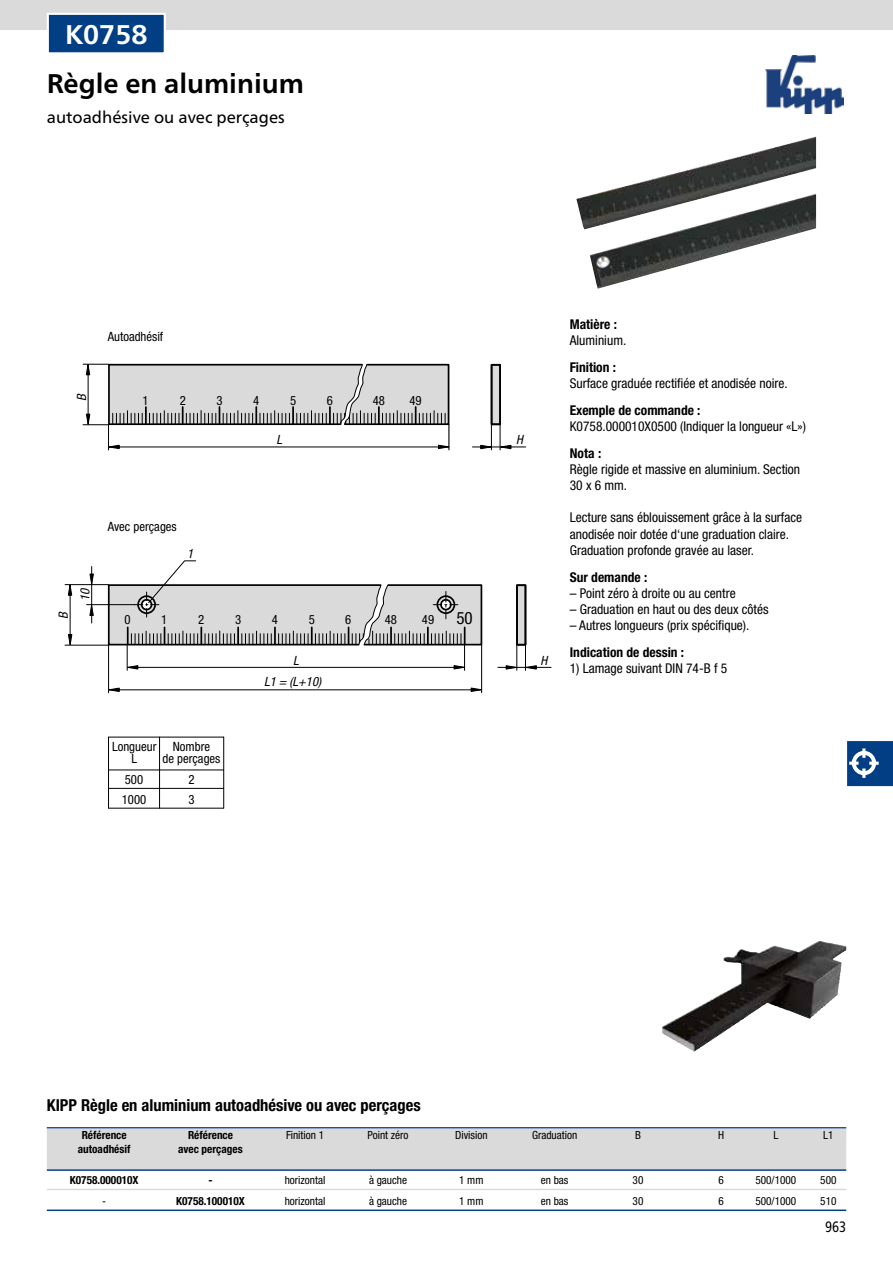
<style>
.page{position:relative;width:893px;height:1263px;background:#fff}
.page>*{position:absolute;margin:0;border:0;box-sizing:border-box;transform-origin:0 0}
.t1{font:700 27px "Frutiger Neue LTW1 G";color:#000}
.t2{font:700 27px "Frutiger Neue LTW1 G";color:#fff}
.t3{font:condensed 16.95px "Helvetica Neue LTW1 G";color:#000}
.t4{font:700 condensed 16.5px "Helvetica Neue LTW1 G";color:#000}
.t5{font:16.5px "Frutiger Neue LTW1 G";color:#000}
.t6{font:15px "Frutiger Neue LTW1 G";color:#000;scale:.81 1}
.t7{font:condensed 13.5px/16.2px "Helvetica Neue LTW1 G";color:#000}
.t8{font:700 condensed 13.5px "Helvetica Neue LTW1 G";color:#000}
.t9{font:condensed 12.75px/12.8px "Helvetica Neue LTW1 G";color:#000;text-align:center}
.t10{font:italic condensed 12.75px "Helvetica Neue LTW1 G";color:#000}
.t11{font:condensed 11.25px "Helvetica Neue LTW1 G";color:#000}
.t12{font:700 condensed 11.25px "Helvetica Neue LTW1 G";color:#000}
</style>
<div class="page">
<img style="left:765px;top:55px;width:79px;height:58px">
<div style="left:0;top:0;width:893px;height:30px;background:#dadada"></div>
<svg style="left:847px;top:741px;width:46px;height:46px;background:#2e5f99"></svg>
<img style="left:576px;top:136px;width:240px;height:153px">
<div style="left:517px;top:585px;width:9px;height:60px;background:#dadada"></div>
<div style="left:491px;top:365px;width:9px;height:59px;background:#dadada"></div>
<div style="left:491px;top:364px;width:10px;height:61px;border:2px solid #000"></div>
<hr style="left:472px;top:446px;width:54px;height:1px;background:#000">
<svg style="left:83px;top:363px;width:367px;height:87px"></svg>
<svg style="left:480px;top:424px;width:32px;height:26px"></svg>
<div style="left:516px;top:584px;width:10px;height:61px;border:2px solid #000"></div>
<hr style="left:65px;top:645px;width:44px;height:1px;background:#000">
<hr style="left:65px;top:584px;width:44px;height:1px;background:#000">
<hr style="left:70px;top:585px;width:1px;height:59px;background:#000">
<hr style="left:498px;top:667px;width:53px;height:1px;background:#000">
<svg style="left:67px;top:584px;width:6px;height:12px"></svg>
<svg style="left:67px;top:634px;width:6px;height:12px"></svg>
<svg style="left:505px;top:645px;width:32px;height:25px"></svg>
<hr style="left:108px;top:644px;width:1px;height:49px;background:#000">
<hr style="left:110px;top:689px;width:371px;height:1px;background:#000">
<hr style="left:481px;top:644px;width:1px;height:49px;background:#000">
<svg style="left:470px;top:687px;width:13px;height:5px"></svg>
<svg style="left:108px;top:687px;width:12px;height:5px"></svg>
<hr style="left:87px;top:604px;width:48px;height:1px;background:#000">
<hr style="left:91px;top:566px;width:1px;height:57px;background:#000">
<svg style="left:89px;top:600px;width:5px;height:16px"></svg>
<svg style="left:89px;top:573px;width:5px;height:16px"></svg>
<hr style="left:109px;top:737px;width:115px;height:1px;background:#000">
<hr style="left:108px;top:737px;width:1px;height:71px;background:#000">
<hr style="left:223px;top:737px;width:1px;height:71px;background:#000">
<hr style="left:109px;top:808px;width:115px;height:1px;background:#000">
<hr style="left:109px;top:769px;width:115px;height:1px;background:#000">
<hr style="left:109px;top:788px;width:115px;height:1px;background:#000">
<hr style="left:159px;top:737px;width:1px;height:71px;background:#000">
<svg style="left:107px;top:560px;width:376px;height:110px"></svg>
<img style="left:662px;top:941px;width:156px;height:101px">
<div style="left:48px;top:14px;width:117px;height:39px;background:#023e84"></div>
<div style="left:47px;top:13px;width:119px;height:41px;border:2px solid #fff"></div>
<hr style="left:47px;top:1127px;width:799px;height:1px;background:#023e84">
<div style="left:47px;top:1128px;width:799px;height:41px;background:#dadada"></div>
<hr style="left:47px;top:1169px;width:799px;height:2px;background:#023e84">
<hr style="left:47px;top:1189px;width:799px;height:1px;background:#dadada">
<hr style="left:47px;top:1209px;width:799px;height:2px;background:#023e84">
<h1 class="t2" style="left:65px;top:18px;width:84px">K0758</h1>
<h1 class="t1" style="left:47px;top:67px;width:259px">Règle en aluminium</h1>
<p class="t5" style="left:47px;top:105px;width:240px">autoadhésive ou avec perçages</p>
<p class="t10" style="left:74px;top:401px;width:9px;rotate:-90deg">B</p>
<p class="t9" style="left:108px;top:330px;width:57px">Autoadhésif</p>
<p class="t9" style="left:143px;top:394px;width:8px">1</p>
<p class="t9" style="left:180px;top:394px;width:8px">2</p>
<p class="t9" style="left:216px;top:394px;width:8px">3</p>
<p class="t9" style="left:253px;top:394px;width:8px">4</p>
<p class="t9" style="left:290px;top:394px;width:8px">5</p>
<p class="t9" style="left:327px;top:394px;width:8px">6</p>
<p class="t9" style="left:373px;top:394px;width:14px">48</p>
<p class="t9" style="left:409px;top:394px;width:14px">49</p>
<p class="t10" style="left:277px;top:432px;width:7px">L</p>
<p class="t10" style="left:516px;top:432px;width:8px">H</p>
<p class="t10" style="left:56px;top:619px;width:9px;rotate:-90deg">B</p>
<p class="t10" style="left:78px;top:601px;width:15px;rotate:-90deg">10</p>
<p class="t9" style="left:108px;top:520px;width:71px">Avec perçages</p>
<p class="t10" style="left:187px;top:546px;width:8px">1</p>
<p class="t9" style="left:125px;top:613px;width:8px">0</p>
<p class="t9" style="left:161px;top:613px;width:8px">1</p>
<p class="t9" style="left:198px;top:613px;width:8px">2</p>
<p class="t9" style="left:235px;top:613px;width:8px">3</p>
<p class="t9" style="left:272px;top:613px;width:8px">4</p>
<p class="t9" style="left:309px;top:613px;width:8px">5</p>
<p class="t9" style="left:345px;top:613px;width:8px">6</p>
<p class="t9" style="left:385px;top:613px;width:14px">48</p>
<p class="t9" style="left:422px;top:613px;width:14px">49</p>
<p class="t3" style="left:456px;top:608px;width:18px">50</p>
<p class="t10" style="left:293px;top:653px;width:7px">L</p>
<p class="t10" style="left:264px;top:674px;width:59px">L1 = (L+10)</p>
<p class="t10" style="left:541px;top:653px;width:8px">H</p>
<p class="t8" style="left:570px;top:316px;width:49px">Matière :</p>
<p class="t7" style="left:570px;top:332px;width:58px">Aluminium.</p>
<p class="t8" style="left:570px;top:359px;width:48px">Finition :</p>
<p class="t7" style="left:570px;top:375px;width:219px">Surface graduée rectifiée et anodisée noire.</p>
<p class="t8" style="left:570px;top:402px;width:132px">Exemple de commande :</p>
<p class="t7" style="left:570px;top:418px;width:238px">K0758.000010X0500 (Indiquer la longueur «L»)</p>
<p class="t8" style="left:570px;top:445px;width:33px">Nota :</p>
<p class="t7" style="left:570px;top:461px;width:232px">Règle rigide et massive en aluminium. Section<br>30 x 6 mm.</p>
<p class="t7" style="left:570px;top:510px;width:234px">Lecture sans éblouissement grâce à la surface anodisée noir dotée d‘une graduation claire.<br>Graduation profonde gravée au laser.</p>
<p class="t8" style="left:570px;top:569px;width:79px">Sur demande :</p>
<p class="t7" style="left:570px;top:585px;width:167px">– Point zéro à droite ou au centre</p>
<p class="t7" style="left:570px;top:601px;width:200px">– Graduation en haut ou des deux côtés</p>
<p class="t7" style="left:570px;top:617px;width:181px">– Autres longueurs (prix spécifique).</p>
<p class="t8" style="left:570px;top:644px;width:116px">Indication de dessin :</p>
<p class="t7" style="left:570px;top:660px;width:159px">1) Lamage suivant DIN 74-B f 5</p>
<p class="t9" style="left:112px;top:740px;width:46px">Longueur<br>L</p>
<p class="t9" style="left:162px;top:740px;width:59px">Nombre<br>de perçages</p>
<p class="t9" style="left:125px;top:773px;width:20px">500</p>
<p class="t9" style="left:189px;top:773px;width:8px">2</p>
<p class="t9" style="left:122px;top:793px;width:26px">1000</p>
<p class="t9" style="left:189px;top:793px;width:8px">3</p>
<p class="t4" style="left:47px;top:1095px;width:375px">KIPP Règle en aluminium autoadhésive ou avec perçages</p>
<p class="t12" style="left:82px;top:1128px;width:47px">Référence</p>
<p class="t12" style="left:188px;top:1128px;width:46px">Référence</p>
<p class="t11" style="left:286px;top:1128px;width:40px">Finition 1</p>
<p class="t11" style="left:368px;top:1128px;width:43px">Point zéro</p>
<p class="t11" style="left:455px;top:1128px;width:34px">Division</p>
<p class="t11" style="left:532px;top:1128px;width:47px">Graduation</p>
<p class="t11" style="left:635px;top:1128px;width:7px">B</p>
<p class="t11" style="left:718px;top:1128px;width:8px">H</p>
<p class="t11" style="left:773px;top:1128px;width:6px">L</p>
<p class="t11" style="left:823px;top:1128px;width:12px">L1</p>
<p class="t12" style="left:78px;top:1142px;width:54px">autoadhésif</p>
<p class="t12" style="left:178px;top:1142px;width:66px">avec perçages</p>
<p class="t12" style="left:70px;top:1174px;width:70px">K0758.000010X</p>
<p class="t12" style="left:208px;top:1174px;width:6px">-</p>
<p class="t11" style="left:285px;top:1174px;width:42px">horizontal</p>
<p class="t11" style="left:369px;top:1174px;width:40px">à gauche</p>
<p class="t11" style="left:459px;top:1174px;width:26px">1 mm</p>
<p class="t11" style="left:541px;top:1174px;width:29px">en bas</p>
<p class="t11" style="left:633px;top:1174px;width:12px">30</p>
<p class="t11" style="left:719px;top:1174px;width:7px">6</p>
<p class="t11" style="left:755px;top:1174px;width:42px">500/1000</p>
<p class="t11" style="left:820px;top:1174px;width:18px">500</p>
<p class="t11" style="left:102px;top:1195px;width:5px">-</p>
<p class="t12" style="left:176px;top:1194px;width:70px">K0758.100010X</p>
<p class="t11" style="left:285px;top:1195px;width:42px">horizontal</p>
<p class="t11" style="left:369px;top:1195px;width:40px">à gauche</p>
<p class="t11" style="left:459px;top:1195px;width:26px">1 mm</p>
<p class="t11" style="left:541px;top:1195px;width:29px">en bas</p>
<p class="t11" style="left:633px;top:1195px;width:12px">30</p>
<p class="t11" style="left:719px;top:1195px;width:7px">6</p>
<p class="t11" style="left:755px;top:1195px;width:42px">500/1000</p>
<p class="t11" style="left:820px;top:1195px;width:18px">510</p>
<p class="t6" style="left:825px;top:1215px;width:27px">963</p>
</div>
